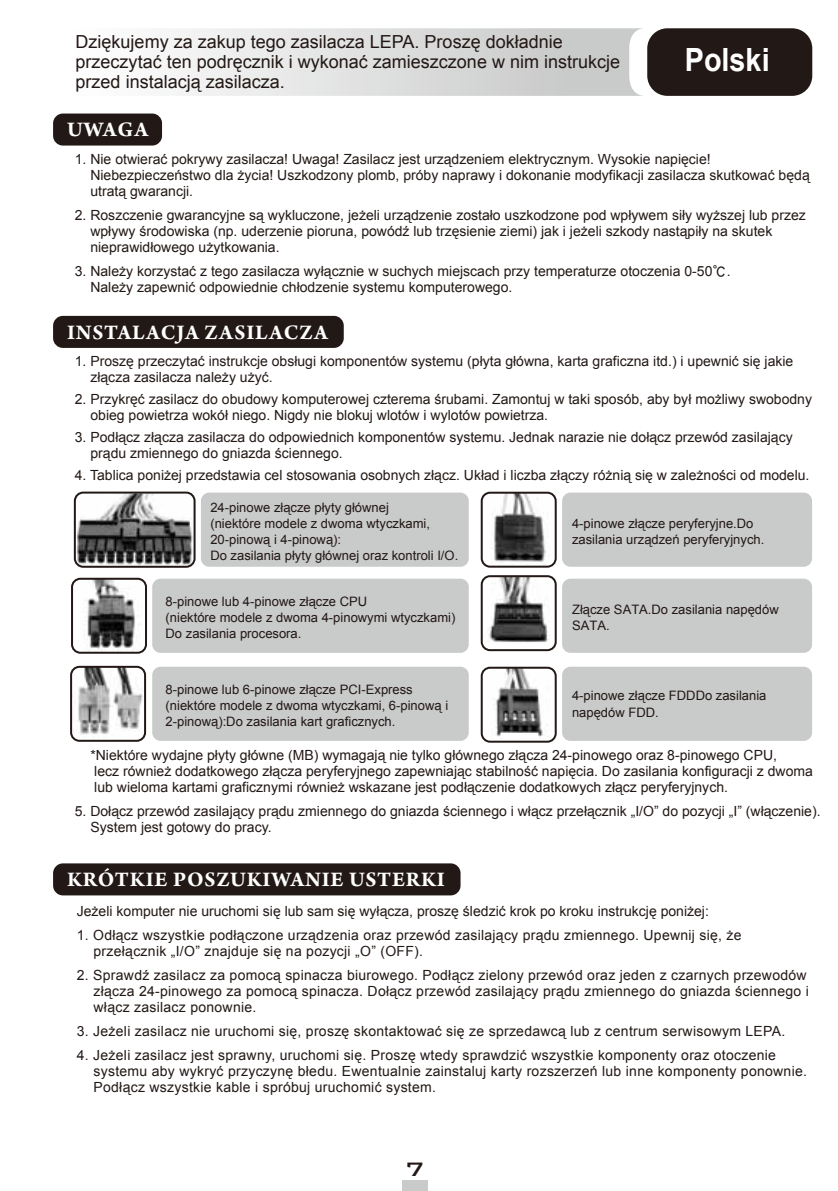
<style>
.page{position:relative;width:838px;height:1191px;background:#fff}
.page>*{position:absolute;margin:0;border:0;box-sizing:border-box;transform-origin:0 0}
.t1{font:700 32px "Arial";color:#fff;scale:.9 1}
.t2{font:500 26px "Bank Gothic BT";color:#221815}
.t3{font:700 22px "Arno Pro";letter-spacing:.04em;color:#fff}
.t4{font:18px/20px "Arial";color:#221815}
.t5{font:14px/16px "Arial";color:#221815}
.t6{font:14px/16px "Arial";letter-spacing:.02em;color:#221815}
.t7{font:13px/16px "Arial";color:#221815}
.s1{font-family:"DF Hei W7 WINP BF"}
</style>
<div class="page">
<svg style="left:178px;top:28px;width:465px;height:68px;background:#ddd"></svg>
<div style="left:647px;top:28px;width:165px;height:68px;background:#221815;border-radius:20px"></div>
<div style="left:201px;top:492px;width:267px;height:75px;background:#c9caca;border-radius:8px"></div>
<div style="left:152px;top:578px;width:316px;height:75px;background:#c9caca;border-radius:8px"></div>
<div style="left:152px;top:666px;width:316px;height:75px;background:#c9caca;border-radius:8px"></div>
<div style="left:562px;top:578px;width:250px;height:75px;background:#c9caca;border-radius:8px"></div>
<div style="left:562px;top:492px;width:250px;height:75px;background:#c9caca;border-radius:8px"></div>
<div style="left:562px;top:666px;width:250px;height:75px;background:#c9caca;border-radius:8px"></div>
<div style="left:53px;top:863px;width:407px;height:32px;background:#221815;border-radius:10px"></div>
<img style="left:77px;top:494px;width:117px;height:73px">
<div style="left:74px;top:491px;width:121px;height:77px;border:2px solid #221815;border-radius:8px"></div>
<img style="left:483px;top:493px;width:72px;height:72px">
<div style="left:480px;top:492px;width:76px;height:75px;border:2px solid #221815;border-radius:8px"></div>
<img style="left:72px;top:579px;width:74px;height:71px">
<div style="left:71px;top:578px;width:76px;height:75px;border:2px solid #221815;border-radius:8px"></div>
<img style="left:483px;top:669px;width:72px;height:70px">
<div style="left:480px;top:666px;width:76px;height:76px;border:2px solid #221815;border-radius:8px"></div>
<img style="left:71px;top:667px;width:74px;height:71px">
<div style="left:70px;top:666px;width:76px;height:76px;border:2px solid #221815;border-radius:8px"></div>
<img style="left:483px;top:576px;width:72px;height:72px">
<div style="left:480px;top:575px;width:76px;height:76px;border:2px solid #221815;border-radius:8px"></div>
<div style="left:53px;top:316px;width:291px;height:32px;background:#221815;border-radius:10px"></div>
<div style="left:53px;top:113px;width:109px;height:33px;background:#221815;border-radius:10px"></div>
<div style="left:402px;top:1179px;width:25px;height:12px;background:#c9caca"></div>
<p class="t4" style="left:76px;top:32px;width:546px">Dziękujemy za zakup tego zasilacza LEPA. Proszę dokładnie przeczytać ten podręcznik i wykonać zamieszczone w nim instrukcje przed instalacją zasilacza.</p>
<h3 class="t3" style="left:67px;top:117px;width:83px">UWAGA</h3>
<h1 class="t1" style="left:684px;top:39px;width:96px">Polski</h1>
<p class="t5" style="left:90px;top:151px;width:720px;text-indent:-16px">1. Nie otwierać pokrywy zasilacza! Uwaga! Zasilacz jest urządzeniem elektrycznym. Wysokie napięcie!<br>Niebezpieczeństwo dla życia! Uszkodzony plomb, próby naprawy i dokonanie modyfikacji zasilacza skutkować będą utratą gwarancji.</p>
<p class="t5" style="left:90px;top:207px;width:717px;text-indent:-16px">2. Roszczenie gwarancyjne są wykluczone, jeżeli urządzenie zostało uszkodzone pod wpływem siły wyższej lub przez wpływy środowiska (np. uderzenie pioruna, powódź lub trzęsienie ziemi) jak i jeżeli szkody nastąpiły na skutek nieprawidłowego użytkowania.</p>
<p class="t5" style="left:90px;top:263px;width:641px;text-indent:-16px">3. Należy korzystać z tego zasilacza wyłącznie w suchych miejscach przy temperaturze otoczenia 0-50<span class="s1">℃</span>.<br>Należy zapewnić odpowiednie chłodzenie systemu komputerowego.</p>
<h3 class="t3" style="left:67px;top:319px;width:262px">INSTALACJA ZASILACZA</h3>
<p class="t5" style="left:90px;top:353px;width:704px;text-indent:-16px">1. Proszę przeczytać instrukcje obsługi komponentów systemu (płyta główna, karta graficzna itd.) i upewnić się jakie złącza zasilacza należy użyć.</p>
<p class="t5" style="left:90px;top:391px;width:723px;text-indent:-16px">2. Przykręć zasilacz do obudowy komputerowej czterema śrubami. Zamontuj w taki sposób, aby był możliwy swobodny obieg powietrza wokół niego. Nigdy nie blokuj wlotów i wylotów powietrza.</p>
<p class="t5" style="left:90px;top:429px;width:703px;text-indent:-16px">3. Podłącz złącza zasilacza do odpowiednich komponentów systemu. Jednak narazie nie dołącz przewód zasilający prądu zmiennego do gniazda ściennego.</p>
<p class="t5" style="left:75px;top:467px;width:736px">4. Tablica poniżej przedstawia cel stosowania osobnych złącz. Układ i liczba złączy różnią się w zależności od modelu.</p>
<p class="t7" style="left:210px;top:499px;width:249px">24-pinowe złącze płyty głównej<br>(niektóre modele z dwoma wtyczkami, 20-pinową i 4-pinową):<br>Do zasilania płyty głównej oraz kontroli I/O.</p>
<p class="t7" style="left:165px;top:593px;width:291px">8-pinowe lub 4-pinowe złącze CPU<br>(niektóre modele z dwoma 4-pinowymi wtyczkami)<br>Do zasilania procesora.</p>
<p class="t7" style="left:165px;top:681px;width:284px">8-pinowe lub 6-pinowe złącze PCI-Express (niektóre modele z dwoma wtyczkami, 6-pinową i<br>2-pinową):Do zasilania kart graficznych.</p>
<p class="t7" style="left:572px;top:515px;width:194px">4-pinowe złącze peryferyjne.Do zasilania urządzeń peryferyjnych.</p>
<p class="t7" style="left:572px;top:602px;width:208px">Złącze SATA.Do zasilania napędów<br>SATA.</p>
<p class="t7" style="left:572px;top:688px;width:196px">4-pinowe złącze FDDDo zasilania napędów FDD.</p>
<p class="t5" style="left:90px;top:747px;width:724px">*Niektóre wydajne płyty główne (MB) wymagają nie tylko głównego złącza 24-pinowego oraz 8-pinowego CPU,<br>lecz również dodatkowego złącza peryferyjnego zapewniając stabilność napięcia. Do zasilania konfiguracji z dwoma lub wieloma kartami graficznymi również wskazane jest podłączenie dodatkowych złącz peryferyjnych.</p>
<p class="t5" style="left:90px;top:803px;width:731px;text-indent:-16px">5. Dołącz przewód zasilający prądu zmiennego do gniazda ściennego i włącz przełącznik „I/O” do pozycji „I” (włączenie).<br>System jest gotowy do pracy.</p>
<h3 class="t3" style="left:67px;top:866px;width:379px">KRÓTKIE POSZUKIWANIE USTERKI</h3>
<p class="t5" style="left:77px;top:903px;width:633px">Jeżeli komputer nie uruchomi się lub sam się wyłącza, proszę śledzić krok po kroku instrukcję poniżej:</p>
<p class="t6" style="left:93px;top:927px;width:649px;text-indent:-17px">1. Odłącz wszystkie podłączone urządzenia oraz przewód zasilający prądu zmiennego. Upewnij się, że przełącznik „I/O” znajduje się na pozycji „O” (OFF).</p>
<p class="t6" style="left:93px;top:967px;width:716px;text-indent:-17px">2. Sprawdź zasilacz za pomocą spinacza biurowego. Podłącz zielony przewód oraz jeden z czarnych przewodów złącza 24-pinowego za pomocą spinacza. Dołącz przewód zasilający prądu zmiennego do gniazda ściennego i włącz zasilacz ponownie.</p>
<p class="t6" style="left:77px;top:1023px;width:710px">3. Jeżeli zasilacz nie uruchomi się, proszę skontaktować się ze sprzedawcą lub z centrum serwisowym LEPA.</p>
<p class="t6" style="left:93px;top:1047px;width:715px;text-indent:-17px">4. Jeżeli zasilacz jest sprawny, uruchomi się. Proszę wtedy sprawdzić wszystkie komponenty oraz otoczenie systemu aby wykryć przyczynę błedu. Ewentualnie zainstaluj karty rozszerzeń lub inne komponenty ponownie.<br>Podłącz wszystkie kable i spróbuj uruchomić system.</p>
<h2 class="t2" style="left:405px;top:1154px;width:22px">7</h2>
</div>
